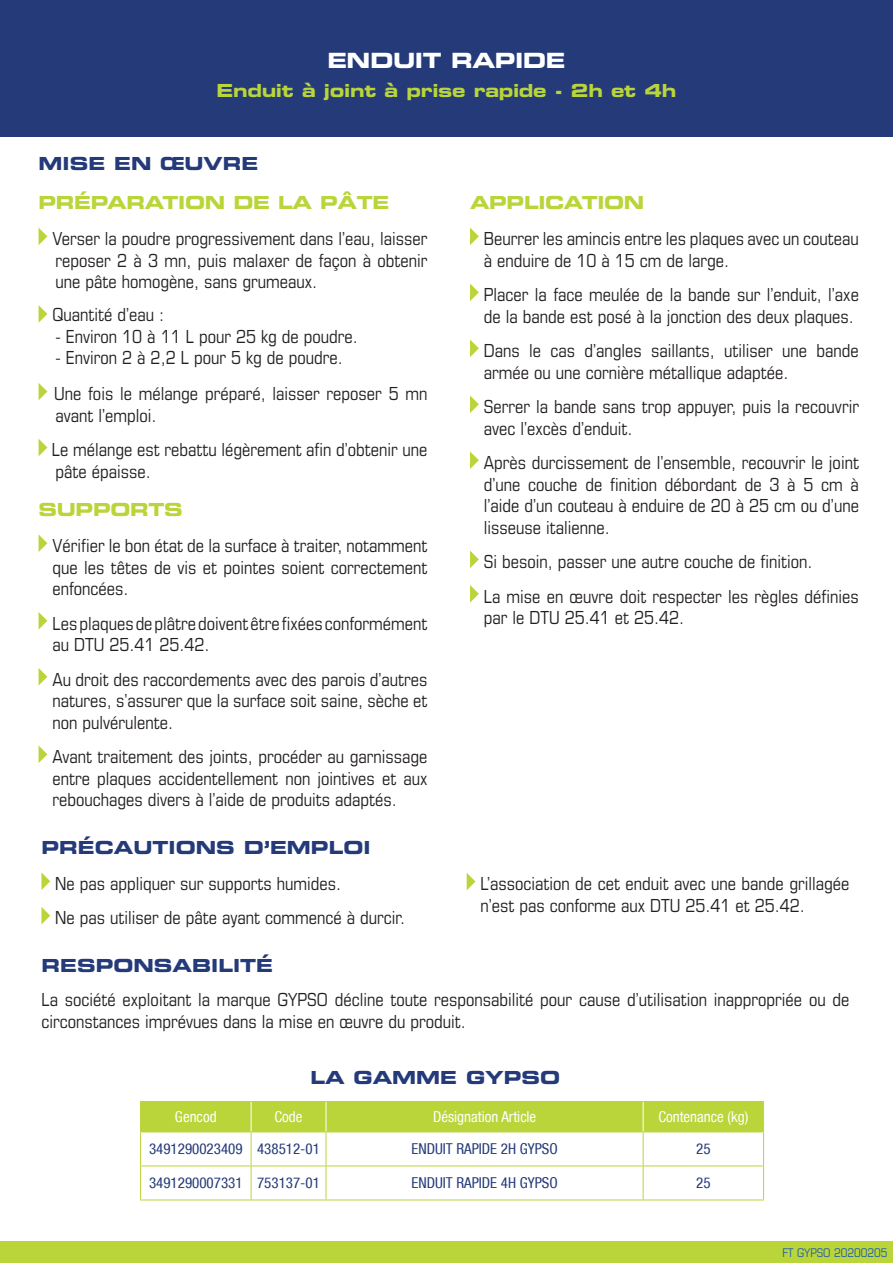
<style>
.page{position:relative;width:893px;height:1263px;background:#fff}
.page>*{position:absolute;margin:0;border:0;box-sizing:border-box;transform-origin:0 0}
.t1{font:21px "Eurostile Bold Extended Two";letter-spacing:-.02em;color:#fff}
.Style_de_paragraphe{font:condensed 18px/21.6px "Eurostile";color:#231f20}
.t2{font:18px "Eurostile Bold Extended Two";letter-spacing:-.02em;color:#b9d539}
.t3{font:18px "Eurostile Bold Extended Two";color:#243a79}
.t4{font:condensed 15px "Helvetica Neue";color:#243a79}
.t5{font:condensed 15px "Helvetica Neue";color:#fff}
.t6{font:condensed 12px "Eurostile";color:#235caa}
</style>
<div class="page">
<div style="left:0;top:0;width:893px;height:136px;background:#243a79"></div>
<div style="left:0;top:1242px;width:893px;height:21px;background:#b9d539"></div>
<svg style="left:39px;top:228px;width:8px;height:17px"></svg>
<svg style="left:39px;top:305px;width:8px;height:18px"></svg>
<svg style="left:39px;top:383px;width:8px;height:17px"></svg>
<svg style="left:39px;top:439px;width:8px;height:17px"></svg>
<svg style="left:39px;top:535px;width:8px;height:17px"></svg>
<svg style="left:39px;top:612px;width:8px;height:17px"></svg>
<svg style="left:39px;top:668px;width:8px;height:17px"></svg>
<svg style="left:39px;top:746px;width:8px;height:17px"></svg>
<svg style="left:470px;top:228px;width:9px;height:17px"></svg>
<svg style="left:470px;top:284px;width:9px;height:17px"></svg>
<svg style="left:470px;top:339px;width:9px;height:18px"></svg>
<svg style="left:470px;top:395px;width:9px;height:18px"></svg>
<svg style="left:470px;top:451px;width:9px;height:18px"></svg>
<svg style="left:470px;top:551px;width:9px;height:17px"></svg>
<svg style="left:470px;top:585px;width:9px;height:18px"></svg>
<svg style="left:41px;top:872px;width:9px;height:18px"></svg>
<svg style="left:41px;top:907px;width:9px;height:17px"></svg>
<svg style="left:467px;top:873px;width:8px;height:17px"></svg>
<hr style="left:140px;top:1132px;width:1px;height:33px;background:#b9d539">
<hr style="left:251px;top:1132px;width:1px;height:33px;background:#b9d539">
<hr style="left:326px;top:1132px;width:1px;height:33px;background:#b9d539">
<hr style="left:643px;top:1132px;width:1px;height:33px;background:#b9d539">
<hr style="left:763px;top:1132px;width:1px;height:33px;background:#b9d539">
<hr style="left:140px;top:1165px;width:111px;height:1px;background:#b9d539">
<hr style="left:140px;top:1166px;width:1px;height:33px;background:#b9d539">
<hr style="left:251px;top:1165px;width:75px;height:1px;background:#b9d539">
<hr style="left:251px;top:1166px;width:1px;height:33px;background:#b9d539">
<hr style="left:326px;top:1165px;width:317px;height:1px;background:#b9d539">
<hr style="left:326px;top:1166px;width:1px;height:33px;background:#b9d539">
<hr style="left:643px;top:1165px;width:121px;height:1px;background:#b9d539">
<hr style="left:643px;top:1166px;width:1px;height:33px;background:#b9d539">
<hr style="left:763px;top:1166px;width:1px;height:33px;background:#b9d539">
<hr style="left:140px;top:1199px;width:111px;height:1px;background:#b9d539">
<hr style="left:251px;top:1199px;width:75px;height:1px;background:#b9d539">
<hr style="left:326px;top:1199px;width:317px;height:1px;background:#b9d539">
<hr style="left:643px;top:1199px;width:121px;height:1px;background:#b9d539">
<div style="left:140px;top:1101px;width:624px;height:31px;background:#b9d539"></div>
<p class="t1" style="left:327px;top:46px;width:240px">ENDUIT RAPIDE</p>
<p class="t2" style="left:216px;top:78px;width:461px">Enduit à joint à prise rapide - 2h et 4h</p>
<p class="t3" style="left:39px;top:150px;width:221px">MISE EN ŒUVRE</p>
<p class="t2" style="left:39px;top:190px;width:352px">PRÉPARATION DE LA PÂTE</p>
<p class="Style_de_paragraphe" style="left:52px;top:228px;width:377px;text-align:justify">Verser la poudre progressivement dans l’eau, laisser reposer 2 à 3 mn, puis malaxer de façon à obtenir une pâte homogène, sans grumeaux.</p>
<p class="Style_de_paragraphe" style="left:52px;top:304px;width:113px">Quantité d’eau :</p>
<p class="Style_de_paragraphe" style="left:56px;top:325px;width:304px">- Environ 10 à 11 L pour 25 kg de poudre.</p>
<p class="Style_de_paragraphe" style="left:56px;top:347px;width:289px">- Environ 2 à 2,2 L pour 5 kg de poudre.</p>
<p class="Style_de_paragraphe" style="left:54px;top:383px;width:375px">Une fois le mélange préparé, laisser reposer 5 mn avant l’emploi.</p>
<p class="Style_de_paragraphe" style="left:52px;top:439px;width:377px">Le mélange est rebattu légèrement afin d’obtenir une pâte épaisse.</p>
<p class="t2" style="left:39px;top:497px;width:146px">SUPPORTS</p>
<p class="Style_de_paragraphe" style="left:52px;top:534px;width:377px;text-align:justify">Vérifier le bon état de la surface à traiter, notamment que les têtes de vis et pointes soient correctement enfoncées.</p>
<p class="Style_de_paragraphe" style="left:52px;top:612px;width:377px">Les plaques de plâtre doivent être fixées conformément au DTU 25.41 25.42.</p>
<p class="Style_de_paragraphe" style="left:52px;top:668px;width:377px;text-align:justify">Au droit des raccordements avec des parois d’autres natures, s’assurer que la surface soit saine, sèche et non pulvérulente.</p>
<p class="Style_de_paragraphe" style="left:52px;top:745px;width:377px;text-align:justify">Avant traitement des joints, procéder au garnissage entre plaques accidentellement non jointives et aux rebouchages divers à l’aide de produits adaptés.</p>
<p class="t3" style="left:41px;top:835px;width:331px">PRÉCAUTIONS D’EMPLOI</p>
<p class="Style_de_paragraphe" style="left:55px;top:872px;width:287px">Ne pas appliquer sur supports humides.</p>
<p class="Style_de_paragraphe" style="left:55px;top:907px;width:351px">Ne pas utiliser de pâte ayant commencé à durcir.</p>
<p class="t2" style="left:470px;top:190px;width:176px">APPLICATION</p>
<p class="Style_de_paragraphe" style="left:484px;top:228px;width:377px">Beurrer les amincis entre les plaques avec un couteau à enduire de 10 à 15 cm de large.</p>
<p class="Style_de_paragraphe" style="left:484px;top:284px;width:377px">Placer la face meulée de la bande sur l’enduit, l’axe de la bande est posé à la jonction des deux plaques.</p>
<p class="Style_de_paragraphe" style="left:484px;top:340px;width:377px">Dans le cas d’angles saillants, utiliser une bande armée ou une cornière métallique adaptée.</p>
<p class="Style_de_paragraphe" style="left:484px;top:396px;width:377px">Serrer la bande sans trop appuyer, puis la recouvrir avec l’excès d’enduit.</p>
<p class="Style_de_paragraphe" style="left:484px;top:451px;width:377px;text-align:justify">Après durcissement de l’ensemble, recouvrir le joint d’une couche de finition débordant de 3 à 5 cm à l’aide d’un couteau à enduire de 20 à 25 cm ou d’une lisseuse italienne.</p>
<p class="Style_de_paragraphe" style="left:484px;top:551px;width:330px">Si besoin, passer une autre couche de finition.</p>
<p class="Style_de_paragraphe" style="left:484px;top:585px;width:377px">La mise en œuvre doit respecter les règles définies par le DTU 25.41 et 25.42.</p>
<p class="Style_de_paragraphe" style="left:480px;top:873px;width:370px">L’association de cet enduit avec une bande grillagée n’est pas conforme aux DTU 25.41 et 25.42.</p>
<p class="t3" style="left:41px;top:952px;width:233px">RESPONSABILITÉ</p>
<p class="Style_de_paragraphe" style="left:41px;top:988px;width:809px">La société exploitant la marque GYPSO décline toute responsabilité pour cause d’utilisation inappropriée ou de circonstances imprévues dans la mise en œuvre du produit.</p>
<p class="t3" style="left:310px;top:1064px;width:251px">LA GAMME GYPSO</p>
<p class="t5" style="left:175px;top:1108px;width:43px">Gencod</p>
<p class="t5" style="left:275px;top:1108px;width:30px">Code</p>
<p class="t5" style="left:433px;top:1108px;width:105px">Désignation Article</p>
<p class="t5" style="left:658px;top:1108px;width:91px">Contenance (kg)</p>
<p class="t4" style="left:149px;top:1140px;width:95px">3491290023409</p>
<p class="t4" style="left:257px;top:1140px;width:64px">438512-01</p>
<p class="t4" style="left:411px;top:1140px;width:148px">ENDUIT RAPIDE 2H GYPSO</p>
<p class="t4" style="left:696px;top:1140px;width:16px">25</p>
<p class="t4" style="left:149px;top:1174px;width:95px">3491290007331</p>
<p class="t4" style="left:257px;top:1174px;width:64px">753137-01</p>
<p class="t4" style="left:411px;top:1174px;width:148px">ENDUIT RAPIDE 4H GYPSO</p>
<p class="t4" style="left:696px;top:1174px;width:16px">25</p>
<p class="t6" style="left:782px;top:1245px;width:106px">FT GYPSO 20200205</p>
</div>
